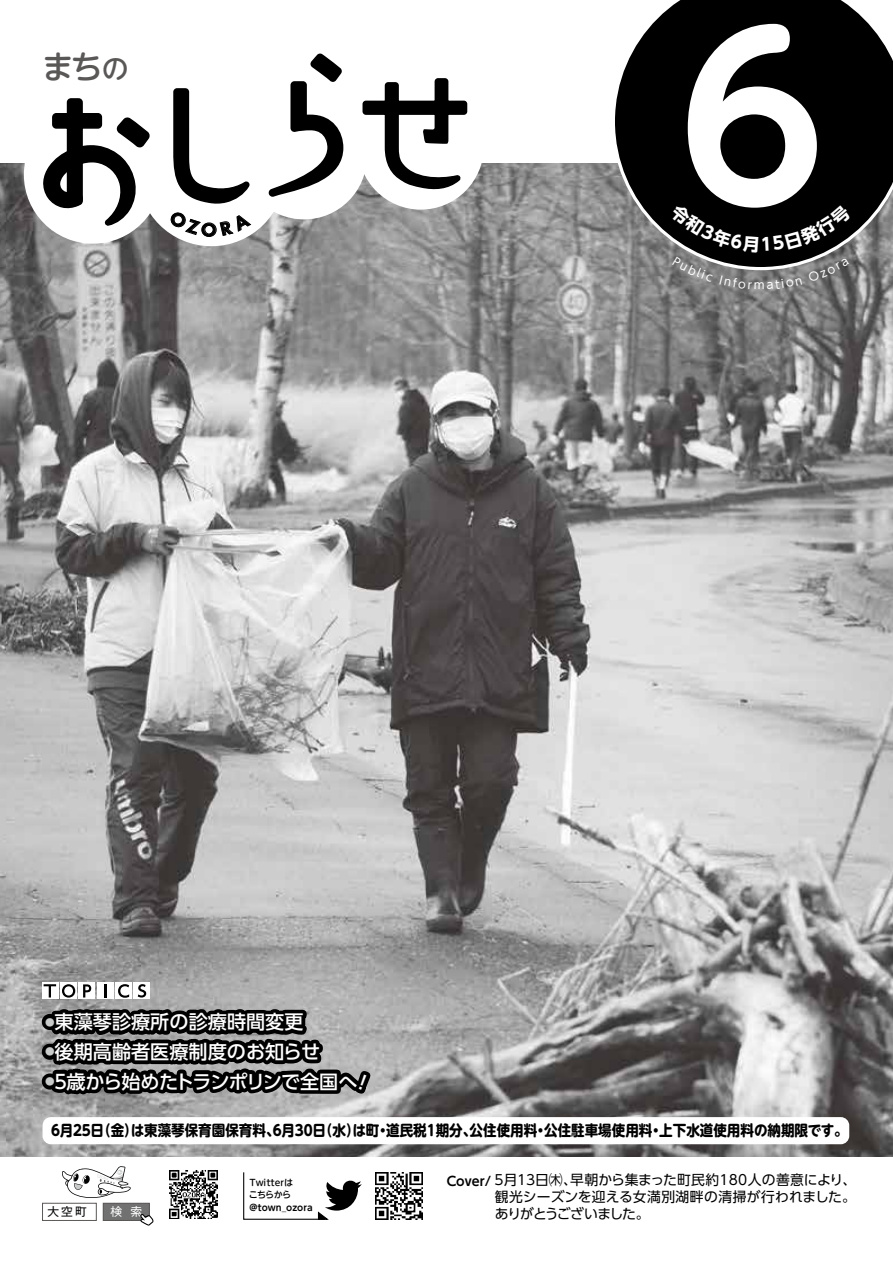
<style>
.page{position:relative;width:893px;height:1263px;background:#fff}
.page>*{position:absolute;margin:0;border:0;box-sizing:border-box;transform-origin:0 0}
.t1{font:700 221.4px "UD Shin M Go Pr 6 De";color:#fff}
.t2{font:500 32.1px "UD Shin M Go Pr 6";color:#5a5757}
.t3{font:500 19.2px "UD Shin Go Pro";color:#fff}
.t4{font:500 19.2px "UD Shin Go Pro";letter-spacing:-.04em;color:#fff}
.t5{font:700 14.85px "UD Shin M Go Pr 6";color:#000;scale:.91 1}
.t6{font:13.8px/17px "UD Shin Go Pro";color:#000}
.t7{font:700 12.75px "UD Shin Go Pro De";color:#000}
.t8{font:11.7px "Gothic MB101 Pr 6";color:#000}
.t9{font:11.7px "Gothic MB101 Pr 6";color:#fff}
.t10{font:500 9.6px "UD Shin Go Pro";color:#c9caca}
.t11{font:500 9px/11.6px "UD Shin M Go Pr 6";color:#000}
.t12{font:700 9px "UD Shin M Go Pr 6 De";color:#000}
.s1{font-size:27px}
.s2{font-family:"UD Shin Go Pro";font-weight:400;font-size:13.8px}
</style>
<div class="page">
<img style="left:0;top:164px;width:893px;height:993px">
<div style="left:103px;top:1203px;width:46px;height:17px;background:#727171"></div>
<div style="left:103px;top:1203px;width:47px;height:18px;border:1px solid #5a5757"></div>
<div style="left:42px;top:1203px;width:55px;height:18px;border:1px solid #5a5757"></div>
<svg style="left:138px;top:1212px;width:16px;height:14px"></svg>
<img style="left:169px;top:1170px;width:49px;height:49px">
<svg style="left:62px;top:1166px;width:69px;height:32px"></svg>
<svg style="left:443px;top:1022px;width:410px;height:135px"></svg>
<img style="left:375px;top:1172px;width:48px;height:48px">
<svg style="left:243px;top:1172px;width:119px;height:48px"></svg>
<div style="left:42px;top:1014px;width:16px;height:16px;border:8px solid #000;border-radius:50%"></div>
<div style="left:42px;top:1044px;width:16px;height:16px;border:8px solid #000;border-radius:50%"></div>
<div style="left:42px;top:1073px;width:16px;height:16px;border:8px solid #000;border-radius:50%"></div>
<div style="left:42px;top:983px;width:16px;height:16px;background:#fff"></div>
<div style="left:60px;top:983px;width:17px;height:16px;background:#fff"></div>
<div style="left:79px;top:983px;width:16px;height:16px;background:#fff"></div>
<div style="left:97px;top:983px;width:16px;height:16px;background:#fff"></div>
<div style="left:115px;top:983px;width:17px;height:16px;background:#fff"></div>
<div style="left:134px;top:983px;width:16px;height:16px;background:#fff"></div>
<div style="left:24px;top:106px;width:138px;height:138px;background:#fff;border-radius:50%"></div>
<div style="left:241px;top:94px;width:126px;height:125px;background:#fff;border-radius:50%"></div>
<div style="left:358px;top:84px;width:126px;height:126px;background:#fff;border-radius:50%"></div>
<div style="left:138px;top:99px;width:147px;height:147px;background:#fff;border-radius:50%"></div>
<svg style="left:615px;top:0;width:278px;height:267px;fill:#000"></svg>
<svg style="left:43px;top:98px;width:108px;height:129px"></svg>
<svg style="left:268px;top:53px;width:75px;height:144px"></svg>
<svg style="left:362px;top:78px;width:106px;height:113px"></svg>
<div style="left:43px;top:1117px;width:806px;height:27px;background:#fff;border-radius:8px"></div>
<svg style="left:43px;top:984px;width:334px;height:118px"></svg>
<svg style="left:669px;top:203px;width:183px;height:86px"></svg>
<svg style="left:169px;top:88px;width:83px;height:149px"></svg>
<h2 class="t2" style="left:42px;top:40px;width:88px">まち<span class="s1">の</span></h2>
<h3 class="t3" style="left:55px;top:1006px;width:250px">東藻琴診療所の診療時間変更</h3>
<p class="t10" style="left:45px;top:1014px;width:11px">●</p>
<h3 class="t3" style="left:55px;top:1036px;width:267px">後期高齢者医療制度のお知らせ</h3>
<p class="t10" style="left:45px;top:1044px;width:11px">●</p>
<h3 class="t4" style="left:67px;top:1066px;width:292px">歳から始めたトランポリンで全国へ</h3>
<h3 class="t3" style="left:45px;top:1066px;width:27px">５<sup>●</sup></h3>
<h1 class="t1" style="left:679px;top:-69px;width:148px">6</h1>
<p class="t5" style="left:51px;top:1118px;width:362px">月6 25 （日金は東藻琴保育園保育料 月6 、 30 （日水は町</p>
<p class="t5" style="left:124px;top:1118px;width:16px">）</p>
<p class="t5" style="left:346px;top:1118px;width:16px">）</p>
<p class="t5" style="left:470px;top:1118px;width:76px">公住使用料</p>
<p class="t5" style="left:544px;top:1118px;width:121px">公住駐車場使用料</p>
<p class="t5" style="left:659px;top:1118px;width:209px">上下水道使用料の納期限です。</p>
<p class="t5" style="left:386px;top:1118px;width:101px">道民税1期分、</p>
<p class="t5" style="left:376px;top:1118px;width:16px">・</p>
<p class="t5" style="left:534px;top:1118px;width:16px">・</p>
<p class="t5" style="left:649px;top:1118px;width:16px">・</p>
<p class="t8" style="left:47px;top:1202px;width:41px">大空町</p>
<p class="t9" style="left:110px;top:1202px;width:13px">検</p>
<p class="t9" style="left:130px;top:1202px;width:13px">索</p>
<p class="t11" style="left:249px;top:1176px;width:46px">Twitterはこちらから</p>
<p class="t12" style="left:249px;top:1200px;width:65px">@TOWN_OZORA</p>
<p class="t6" style="left:535px;top:1171px;width:43px">日㈭、</p>
<p class="t6" style="left:570px;top:1171px;width:287px">早朝から集まった町民約180人の善意により、</p>
<p class="t6" style="left:504px;top:1171px;width:15px">月</p>
<p class="t6" style="left:515px;top:1171px;width:24px">１３</p>
<p class="t7" style="left:447px;top:1170px;width:61px">Cover/<span class="s2">５</span></p>
<p class="t6" style="left:495px;top:1188px;width:363px">観光シーズンを迎える女満別湖畔の清掃が行われました。ありがとうございました。</p>
</div>
